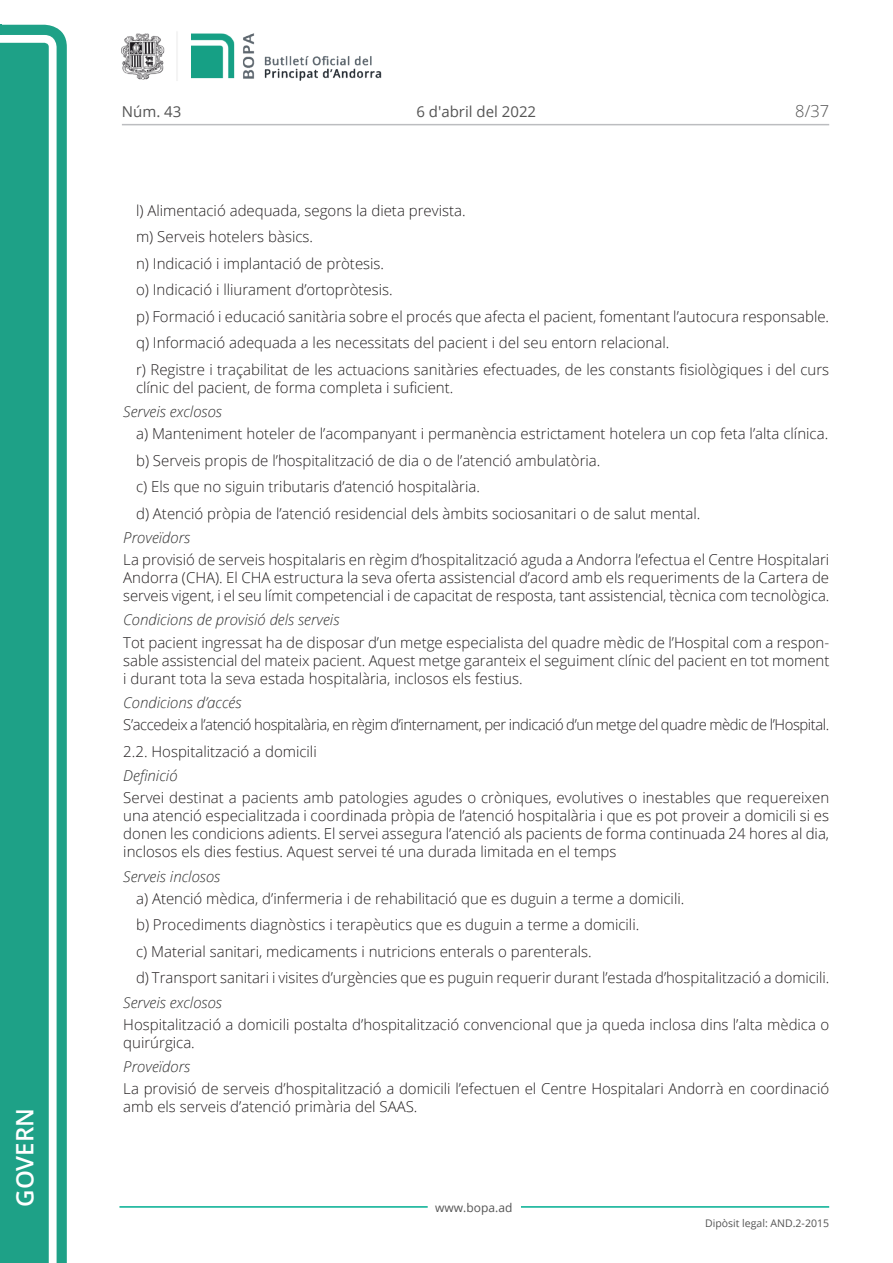
<style>
.page{position:relative;width:893px;height:1263px;background:#fff}
.page>*{position:absolute;margin:0;border:0;box-sizing:border-box;transform-origin:0 0}
.t1{font:600 24px "Open Sans";color:#fff}
.t2{font:300 16.5px "Open Sans";color:#545454}
.Body_text{font:300 15px/18px "Open Sans";color:#231f20;text-align:justify}
.Body_text_i{font:300 15px/18px "Open Sans";color:#231f20}
.Titol_8{font:italic 300 15px "Open Sans";color:#303030}
.Body_text-2{font:300 15px "Open Sans";letter-spacing:-.025em;color:#231f20}
.t3{font:15px "Open Sans";color:#545454}
.t4{font:12px "Open Sans";color:#545454}
.t5{font:10.5px "Open Sans";color:#545454}
</style>
<div class="page">
<svg style="left:0;top:25px;width:67px;height:1238px;fill:#1ea187"></svg>
<div style="left:0;top:43px;width:49px;height:1220px;background:#1ea187"></div>
<img style="left:122px;top:32px;width:260px;height:49px">
<hr style="left:119px;top:1206px;width:309px;height:2px;background:#00ae91">
<hr style="left:521px;top:1206px;width:308px;height:2px;background:#00ae91">
<hr style="left:122px;top:124px;width:707px;height:1px;background:#bcbdc0">
<h1 class="t1" style="left:8px;top:1207px;width:100px;rotate:-90deg">Govern</h1>
<p class="t3" style="left:122px;top:102px;width:61px">Núm. 43</p>
<p class="t3" style="left:416px;top:102px;width:121px">6 d'abril del 2022</p>
<p class="t2" style="left:795px;top:100px;width:35px">8/37</p>
<p class="Body_text_i" style="left:136px;top:201px;width:331px">l) Alimentació adequada, segons la dieta prevista.</p>
<p class="Body_text_i" style="left:136px;top:227px;width:179px">m) Serveis hotelers bàsics.</p>
<p class="Body_text_i" style="left:136px;top:254px;width:250px">n) Indicació i implantació de pròtesis.</p>
<p class="Body_text_i" style="left:136px;top:280px;width:258px">o) Indicació i lliurament d’ortopròtesis.</p>
<p class="Body_text_i" style="left:136px;top:307px;width:695px">p) Formació i educació sanitària sobre el procés que afecta el pacient, fomentant l’autocura responsable.</p>
<p class="Body_text_i" style="left:136px;top:333px;width:535px">q) Informació adequada a les necessitats del pacient i del seu entorn relacional.</p>
<p class="Body_text_i" style="left:136px;top:360px;width:695px">r) Registre i traçabilitat de les actuacions sanitàries efectuades, de les constants fisiològiques i del curs clínic del pacient, de forma completa i suficient.</p>
<p class="Titol_8" style="left:123px;top:401px;width:100px">Serveis exclosos</p>
<p class="Body_text_i" style="left:136px;top:424px;width:694px">a) Manteniment hoteler de l’acompanyant i permanència estrictament hotelera un cop feta l’alta clínica.</p>
<p class="Body_text_i" style="left:136px;top:451px;width:466px">b) Serveis propis de l’hospitalització de dia o de l’atenció ambulatòria.</p>
<p class="Body_text_i" style="left:136px;top:477px;width:345px">c) Els que no siguin tributaris d’atenció hospitalària.</p>
<p class="Body_text_i" style="left:136px;top:504px;width:566px">d) Atenció pròpia de l’atenció residencial dels àmbits sociosanitari o de salut mental.</p>
<p class="Titol_8" style="left:123px;top:527px;width:69px">Proveïdors</p>
<p class="Body_text" style="left:123px;top:550px;width:707px">La provisió de serveis hospitalaris en règim d’hospitalització aguda a Andorra l’efectua el Centre Hospitalari Andorra (CHA). El CHA estructura la seva oferta assistencial d’acord amb els requeriments de la Cartera de serveis vigent, i el seu límit competencial i de capacitat de resposta, tant assistencial, tècnica com tecnològica.</p>
<p class="Titol_8" style="left:123px;top:610px;width:218px">Condicions de provisió dels serveis</p>
<p class="Body_text" style="left:123px;top:633px;width:707px">Tot pacient ingressat ha de disposar d’un metge especialista del quadre mèdic de l’Hospital com a respon&shy;sable assistencial del mateix pacient. Aquest metge garanteix el seguiment clínic del pacient en tot moment i durant tota la seva estada hospitalària, inclosos els festius.</p>
<p class="Titol_8" style="left:123px;top:692px;width:120px">Condicions d’accés</p>
<p class="Body_text-2" style="left:123px;top:714px;width:708px">S’accedeix a l’atenció hospitalària, en règim d’internament, per indicació d’un metge del quadre mèdic de l’Hospital.</p>
<p class="Body_text" style="left:123px;top:742px;width:195px">2.2. Hospitalització a domicili</p>
<p class="Titol_8" style="left:123px;top:765px;width:56px">Definició</p>
<p class="Body_text" style="left:123px;top:788px;width:707px">Servei destinat a pacients amb patologies agudes o cròniques, evolutives o inestables que requereixen una atenció especialitzada i coordinada pròpia de l’atenció hospitalària i que es pot proveir a domicili si es donen les condicions adients. El servei assegura l’atenció als pacients de forma continuada 24 hores al dia, inclosos els dies festius. Aquest servei té una durada limitada en el temps</p>
<p class="Titol_8" style="left:123px;top:866px;width:98px">Serveis inclosos</p>
<p class="Body_text_i" style="left:136px;top:889px;width:550px">a) Atenció mèdica, d’infermeria i de rehabilitació que es duguin a terme a domicili.</p>
<p class="Body_text_i" style="left:136px;top:915px;width:505px">b) Procediments diagnòstics i terapèutics que es duguin a terme a domicili.</p>
<p class="Body_text_i" style="left:136px;top:942px;width:457px">c) Material sanitari, medicaments i nutricions enterals o parenterals.</p>
<p class="Body_text_i" style="left:136px;top:968px;width:695px">d) Transport sanitari i visites d’urgències que es puguin requerir durant l’estada d’hospitalització a domicili.</p>
<p class="Titol_8" style="left:123px;top:992px;width:100px">Serveis exclosos</p>
<p class="Body_text" style="left:123px;top:1015px;width:707px">Hospitalització a domicili postalta d’hospitalització convencional que ja queda inclosa dins l’alta mèdica o quirúrgica.</p>
<p class="Titol_8" style="left:123px;top:1056px;width:69px">Proveïdors</p>
<p class="Body_text" style="left:123px;top:1079px;width:707px">La provisió de serveis d’hospitalització a domicili l’efectuen el Centre Hospitalari Andorrà en coordinació amb els serveis d’atenció primària del SAAS.</p>
<p class="t4" style="left:435px;top:1199px;width:79px">www.bopa.ad</p>
<p class="t5" style="left:705px;top:1216px;width:125px">Dipòsit legal: AND.2-2015</p>
</div>
